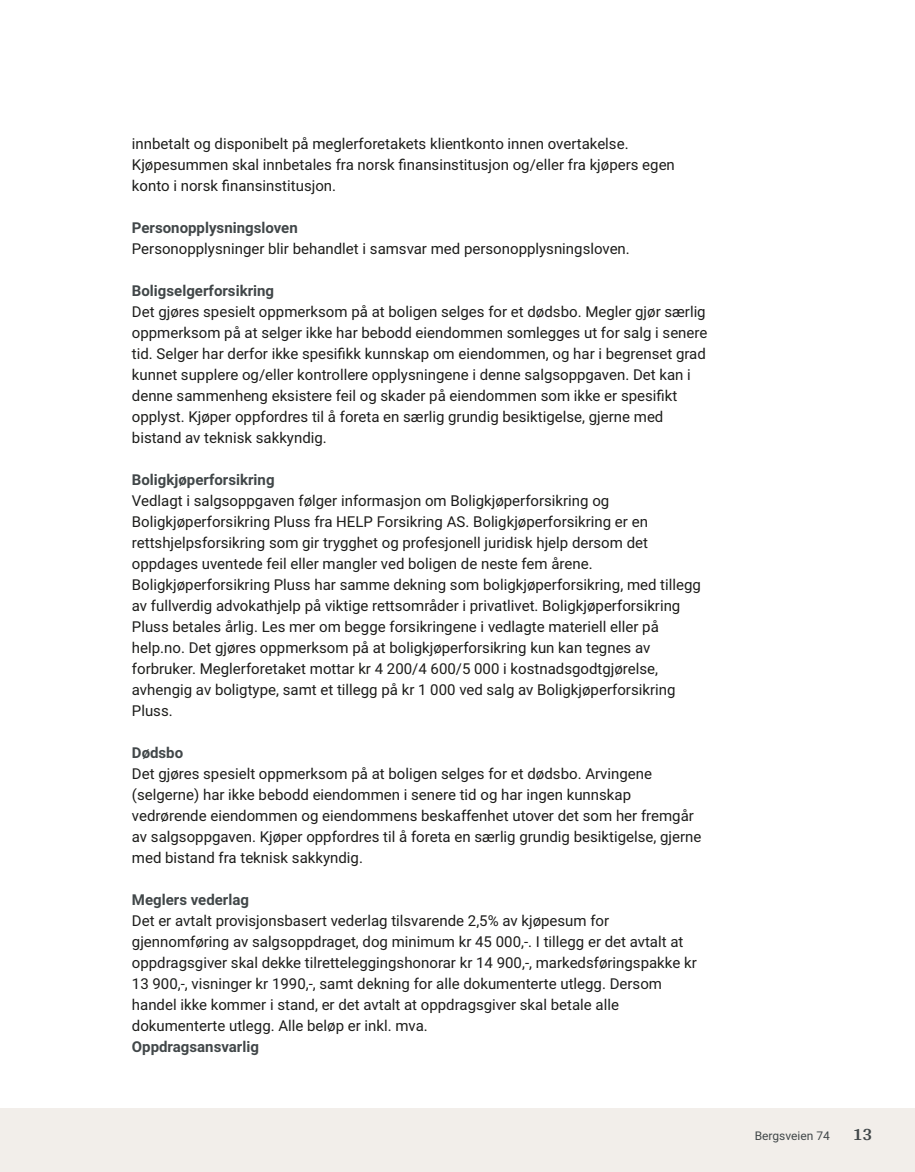
<style>
.page{position:relative;width:915px;height:1172px;background:#fff}
.page>*{position:absolute;margin:0;border:0;box-sizing:border-box;transform-origin:0 0}
.t1{font:700 18px "Arya";color:#414749}
.t2{font:15px/21px "Roboto Vitec";color:#1d1d1b}
.t3{font:700 15px "Roboto Vitec";color:#414749}
.t4{font:12px "Roboto Vitec";color:#414749}
</style>
<div class="page">
<div style="left:0;top:1108px;width:914px;height:64px;background:#f2eeea"></div>
<p class="t2" style="left:132px;top:132px;width:544px">innbetalt og disponibelt på meglerforetakets klientkonto innen overtakelse.<br>Kjøpesummen skal innbetales fra norsk finansinstitusjon og/eller fra kjøpers egen konto i norsk finansinstitusjon.</p>
<p class="t3" style="left:132px;top:217px;width:167px">Personopplysningsloven</p>
<p class="t2" style="left:132px;top:237px;width:499px">Personopplysninger blir behandlet i samsvar med personopplysningsloven.</p>
<p class="t3" style="left:132px;top:280px;width:144px">Boligselgerforsikring</p>
<p class="t2" style="left:132px;top:300px;width:576px">Det gjøres spesielt oppmerksom på at boligen selges for et dødsbo. Megler gjør særlig oppmerksom på at selger ikke har bebodd eiendommen somlegges ut for salg i senere tid. Selger har derfor ikke spesifikk kunnskap om eiendommen, og har i begrenset grad kunnet supplere og/eller kontrollere opplysningene i denne salgsoppgaven. Det kan i denne sammenheng eksistere feil og skader på eiendommen som ikke er spesifikt opplyst. Kjøper oppfordres til å foreta en særlig grundig besiktigelse, gjerne med bistand av teknisk sakkyndig.</p>
<p class="t3" style="left:132px;top:469px;width:144px">Boligkjøperforsikring</p>
<p class="t2" style="left:132px;top:489px;width:570px">Vedlagt i salgsoppgaven følger informasjon om Boligkjøperforsikring og Boligkjøperforsikring Pluss fra HELP Forsikring AS. Boligkjøperforsikring er en rettshjelpsforsikring som gir trygghet og profesjonell juridisk hjelp dersom det oppdages uventede feil eller mangler ved boligen de neste fem årene.<br>Boligkjøperforsikring Pluss har samme dekning som boligkjøperforsikring, med tillegg av fullverdig advokathjelp på viktige rettsområder i privatlivet. Boligkjøperforsikring Pluss betales årlig. Les mer om begge forsikringene i vedlagte materiell eller på help.no. Det gjøres oppmerksom på at boligkjøperforsikring kun kan tegnes av forbruker. Meglerforetaket mottar kr 4 200/4 600/5 000 i kostnadsgodtgjørelse, avhengig av boligtype, samt et tillegg på kr 1 000 ved salg av Boligkjøperforsikring Pluss.</p>
<p class="t3" style="left:132px;top:742px;width:53px">Dødsbo</p>
<p class="t2" style="left:132px;top:762px;width:570px">Det gjøres spesielt oppmerksom på at boligen selges for et dødsbo. Arvingene (selgerne) har ikke bebodd eiendommen i senere tid og har ingen kunnskap vedrørende eiendommen og eiendommens beskaffenhet utover det som her fremgår av salgsoppgaven. Kjøper oppfordres til å foreta en særlig grundig besiktigelse, gjerne med bistand fra teknisk sakkyndig.</p>
<p class="t3" style="left:132px;top:889px;width:119px">Meglers vederlag</p>
<p class="t2" style="left:132px;top:909px;width:566px">Det er avtalt provisjonsbasert vederlag tilsvarende 2,5% av kjøpesum for gjennomføring av salgsoppdraget, dog minimum kr 45 000,‑. I tillegg er det avtalt at oppdragsgiver skal dekke tilretteleggingshonorar kr 14 900,‑, markedsføringspakke kr 13 900,‑, visninger kr 1990,‑, samt dekning for alle dokumenterte utlegg. Dersom handel ikke kommer i stand, er det avtalt at oppdragsgiver skal betale alle dokumenterte utlegg. Alle beløp er inkl. mva.</p>
<p class="t3" style="left:132px;top:1036px;width:128px">Oppdragsansvarlig</p>
<p class="t4" style="left:754px;top:1127px;width:77px">Bergsveien 74</p>
<p class="t1" style="left:852px;top:1123px;width:21px">13</p>
</div>
